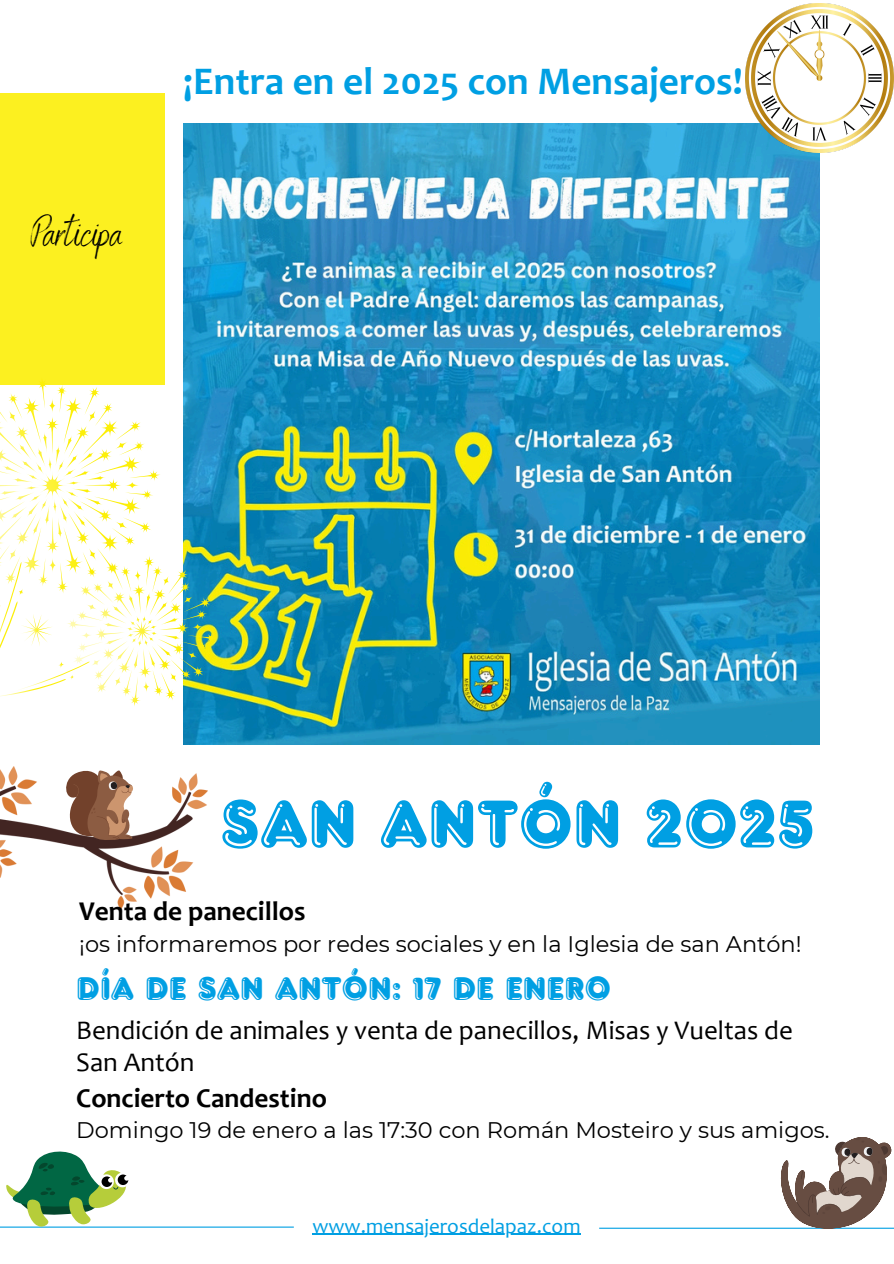
<style>
.page{position:relative;width:894px;height:1264px;background:#fff}
.page>*{position:absolute;margin:0;border:0;box-sizing:border-box;transform-origin:0 0}
.t1{font:70.2px "Frankfurter Com Highlight";color:#009fe3}
.t2{font:42px "Benedict";color:#000}
.t3{font:700 39.3px "Candara";color:#009fe3}
.t4{font:33.9px "Frankfurter Com Highlight";color:#009fe3}
.t5{font:700 27.3px "Candara";color:#000}
.t6{font:27px/31.5px "Candara";color:#000}
.t7{font:22.5px "Montserrat";color:#000}
.t8{font:21px "Candara";color:#009fe3}
</style>
<div class="page">
<hr style="left:0;top:1226px;width:294px;height:1px;background:#009fe3">
<hr style="left:599px;top:1227px;width:294px;height:1px;background:#009fe3">
<div style="left:0;top:94px;width:165px;height:291px;background:#fcf020"></div>
<img style="left:183px;top:124px;width:636px;height:620px">
<svg style="left:0;top:528px;width:245px;height:206px"></svg>
<svg style="left:0;top:338px;width:200px;height:295px"></svg>
<img style="left:745px;top:4px;width:148px;height:148px">
<hr style="left:312px;top:1233px;width:268px;height:1px;background:#009fe3">
<img style="left:0;top:766px;width:207px;height:143px">
<svg style="left:61px;top:766px;width:72px;height:74px"></svg>
<svg style="left:778px;top:1137px;width:115px;height:92px"></svg>
<svg style="left:6px;top:1151px;width:123px;height:75px"></svg>
<h2 class="t2" style="left:31px;top:206px;width:93px">Participa</h2>
<p class="t3" style="left:183px;top:65px;width:561px">¡Entra en el 2025 con Mensajeros!</p>
<h3 class="t1" style="left:220px;top:781px;width:595px">SAN ANTÓN 2025</h3>
<p class="t5" style="left:79px;top:900px;width:228px">Venta de panecillos</p>
<p class="t7" style="left:79px;top:930px;width:723px">¡os informaremos por redes sociales y en la Iglesia de san Antón!</p>
<p class="t4" style="left:76px;top:967px;width:536px">DÍA DE SAN ANTÓN: 17 DE ENERO</p>
<p class="t6" style="left:76px;top:1017px;width:718px">Bendición de animales y venta de panecillos, Misas y Vueltas de<br>San Antón</p>
<p class="t5" style="left:76px;top:1087px;width:252px">Concierto Candestino</p>
<h1 class="t7" style="left:76px;top:1116px;width:754px">Domingo 19 de enero a las 17:30 con Román Mosteiro y sus amigos.</h1>
<p class="t8" style="left:312px;top:1217px;width:269px">www.mensajerosdelapaz.com</p>
</div>
